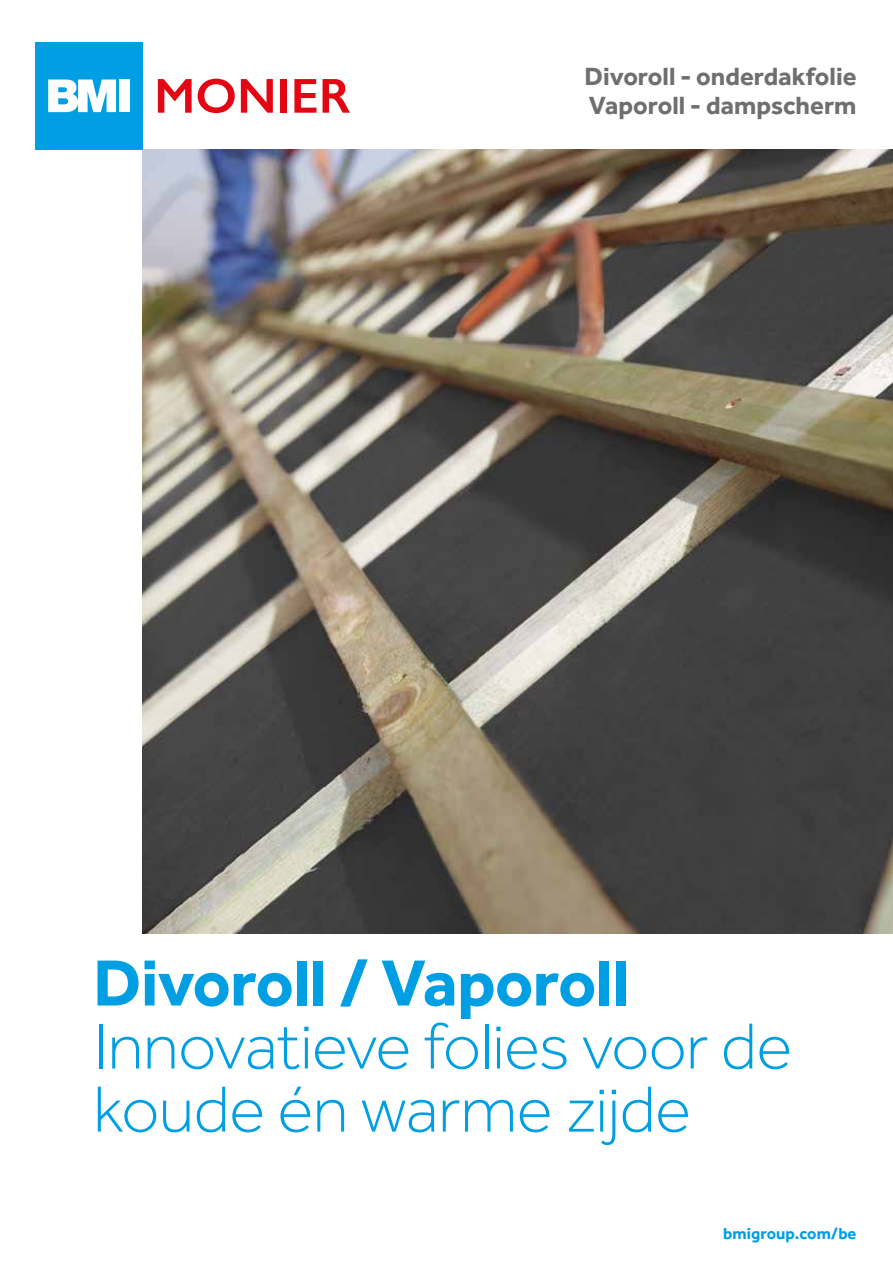
<style>
.page{position:relative;width:893px;height:1263px;background:#fff}
.page>*{position:absolute;margin:0;border:0;box-sizing:border-box;transform-origin:0 0}
.t1{font:300 67.35px/63px "Effra";letter-spacing:-.01em;color:#009fe3}
.t2{font:700 67.35px "Effra";letter-spacing:-.01em;color:#009fe3}
.t3{font:700 25.8px/28.7px "Effra";color:#706f6f}
.t4{font:700 16.5px "Effra";color:#009fe3}
</style>
<div class="page">
<img style="left:142px;top:149px;width:751px;height:784px">
<svg style="left:158px;top:79px;width:34px;height:34px"></svg>
<svg style="left:198px;top:79px;width:37px;height:34px"></svg>
<svg style="left:241px;top:79px;width:32px;height:34px"></svg>
<div style="left:280px;top:79px;width:7px;height:34px;background:#e30613"></div>
<svg style="left:294px;top:79px;width:22px;height:34px"></svg>
<svg style="left:323px;top:79px;width:27px;height:34px"></svg>
<div style="left:35px;top:42px;width:107px;height:107px;background:#009fe3"></div>
<svg style="left:48px;top:80px;width:68px;height:32px"></svg>
<div style="left:119px;top:80px;width:10px;height:32px;background:#fff"></div>
<p class="t3" style="left:585px;top:61px;width:273px">Divoroll - onderdakfolie<br>Vaporoll - dampscherm</p>
<h1 class="t2" style="left:93px;top:942px;width:537px">Divoroll / Vaporoll</h1>
<h1 class="t1" style="left:93px;top:1014px;width:701px">Innovatieve folies voor de koude én warme zijde</h1>
<p class="t4" style="left:723px;top:1223px;width:135px">bmigroup.com/be</p>
</div>
